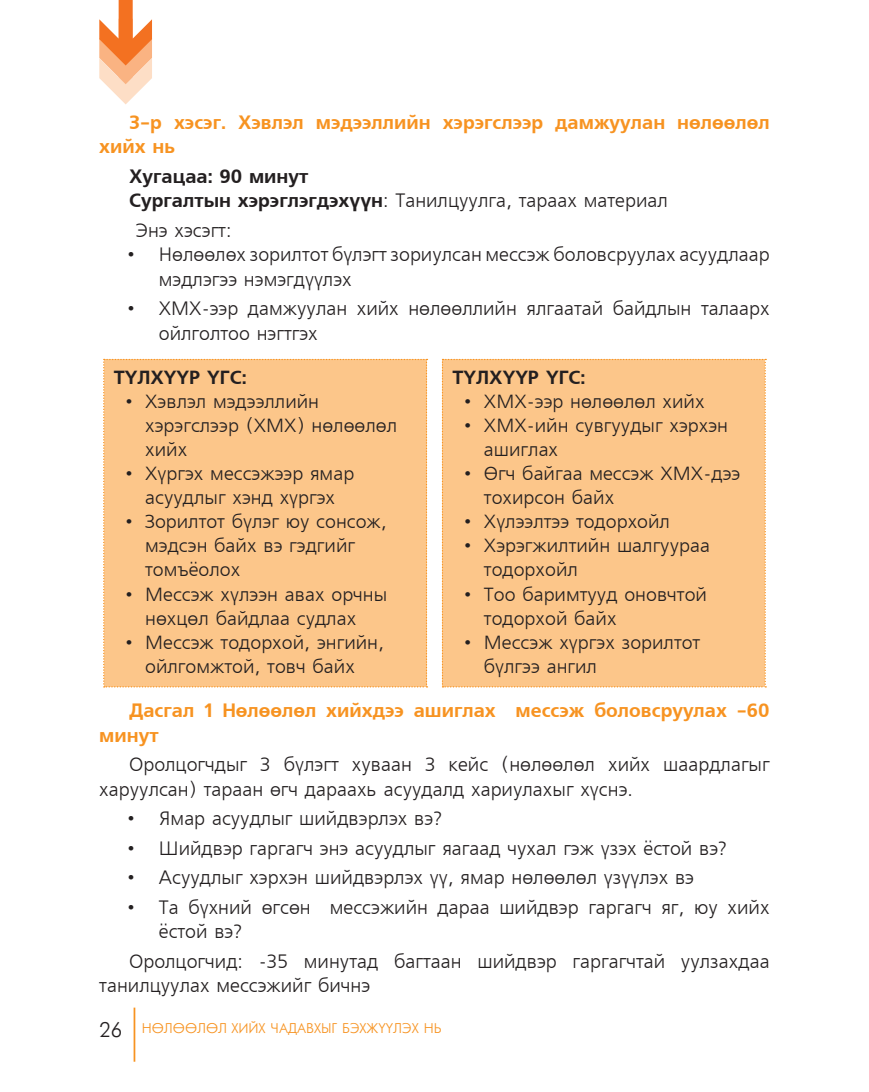
<style>
.page{position:relative;width:869px;height:1092px;background:#fff}
.page>*{position:absolute;margin:0;border:0;box-sizing:border-box;transform-origin:0 0}
.t1{font:19.25px/24.5px "Mogul Freeset";color:#231f20}
.undsen_text{font:700 19.25px/24.5px "Mogul Freeset";color:#f79321}
.t2{font:700 19.25px "Mogul Freeset";color:#231f20}
.t3{font:18.9px/24.2px "Mogul Freeset";color:#231f20}
.undsen_text-2{font:700 18.9px "Mogul Freeset";color:#231f20}
.t4{font:14px "Mogul Futuris";color:#f79321}
.s1{font-weight:700}
.s2{font-size:21px;color:#231f20}
</style>
<div class="page">
<hr style="left:133px;top:1007px;width:2px;height:54px;background:#f79321">
<svg style="left:99px;top:0;width:53px;height:104px"></svg>
<div style="left:103px;top:359px;width:324px;height:328px;background:#fcc68a"></div>
<div style="left:441px;top:359px;width:324px;height:328px;background:#fcc68a"></div>
<p class="undsen_text" style="left:99px;top:110px;width:671px;text-indent:30px">3-р хэсэг. Хэвлэл мэдээллийн хэрэгслээр дамжуулан нөлөөлөл хийх нь</p>
<p class="t2" style="left:129px;top:165px;width:181px">Хугацаа: 90 минут</p>
<p class="t1" style="left:129px;top:189px;width:540px"><span class="s1">Сургалтын хэрэглэгдэхүүн</span>: Танилцуулга, тараах материал</p>
<p class="t1" style="left:136px;top:219px;width:97px">Энэ хэсэгт:</p>
<p class="t1" style="left:159px;top:243px;width:612px;text-indent:-32px">• Нөлөөлөх зорилтот бүлэгт зориулсан мессэж боловсруулах асуудлаар мэдлэгээ нэмэгдүүлэх</p>
<p class="t1" style="left:159px;top:297px;width:612px;text-indent:-32px">• ХМХ-ээр дамжуулан хийх нөлөөллийн ялгаатай байдлын талаарх ойлголтоо нэгтгэх</p>
<p class="undsen_text-2" style="left:114px;top:366px;width:135px">ТҮЛХҮҮР ҮГС:</p>
<p class="t3" style="left:145px;top:390px;width:253px;text-indent:-20px">• Хэвлэл мэдээллийн хэрэгслээр (ХМХ) нөлөөлөл хийх</p>
<p class="t3" style="left:125px;top:462px;width:230px;text-align:center">• Хүргэх мессэжээр ямар асуудлыг хэнд хүргэх</p>
<p class="t3" style="left:145px;top:510px;width:243px;text-indent:-20px">• Зорилтот бүлэг юу сонсож, мэдсэн байх вэ гэдгийг томъёолох</p>
<p class="t3" style="left:125px;top:583px;width:263px;text-align:center">• Мессэж хүлээн авах орчны нөхцөл байдлаа судлах</p>
<p class="t3" style="left:125px;top:631px;width:260px;text-align:center">• Мессэж тодорхой, энгийн, ойлгомжтой, товч байх</p>
<p class="undsen_text-2" style="left:452px;top:366px;width:135px">ТҮЛХҮҮР ҮГС:</p>
<p class="t3" style="left:464px;top:390px;width:242px">• ХМХ-ээр нөлөөлөл хийх</p>
<p class="t3" style="left:483px;top:414px;width:245px;text-indent:-20px">• ХМХ-ийн сувгуудыг хэрхэн ашиглах</p>
<p class="t3" style="left:483px;top:462px;width:258px;text-indent:-20px">• Өгч байгаа мессэж ХМХ-дээ тохирсон байх</p>
<p class="t3" style="left:464px;top:510px;width:207px">• Хүлээлтээ тодорхойл</p>
<p class="t3" style="left:483px;top:534px;width:227px;text-indent:-20px">• Хэрэгжилтийн шалгуураа тодорхойл</p>
<p class="t3" style="left:483px;top:583px;width:224px;text-indent:-20px">• Тоо баримтууд оновчтой тодорхой байх</p>
<p class="t3" style="left:483px;top:631px;width:218px;text-indent:-20px">• Мессэж хүргэх зорилтот бүлгээ ангил</p>
<p class="undsen_text" style="left:99px;top:699px;width:671px;text-indent:30px">Дасгал 1 Нөлөөлөл хийхдээ ашиглах мессэж боловсруулах -60 минут</p>
<p class="t1" style="left:99px;top:753px;width:671px;text-indent:30px">Оролцогчдыг 3 бүлэгт хуваан 3 кейс (нөлөөлөл хийх шаардлагыг харуулсан) тараан өгч дараахь асуудалд хариулахыг хүснэ.</p>
<p class="t1" style="left:127px;top:807px;width:316px">• Ямар асуудлыг шийдвэрлэх вэ?</p>
<p class="t1" style="left:127px;top:836px;width:600px">• Шийдвэр гаргагч энэ асуудлыг яагаад чухал гэж үзэх ёстой вэ?</p>
<p class="t1" style="left:127px;top:866px;width:568px">• Асуудлыг хэрхэн шийдвэрлэх үү, ямар нөлөөлөл үзүүлэх вэ</p>
<p class="t1" style="left:159px;top:895px;width:612px;text-indent:-32px">• Та бүхний өгсөн мессэжийн дараа шийдвэр гаргагч яг, юу хийх ёстой вэ?</p>
<p class="t1" style="left:99px;top:949px;width:671px;text-indent:30px">Оролцогчид: -35 минутад багтаан шийдвэр гаргагчтай уулзахдаа танилцуулах мессэжийг бичнэ</p>
<p class="t4" style="left:99px;top:1021px;width:343px"><span class="s2">26</span> НӨЛӨӨЛӨЛ ХИЙХ ЧАДАВХЫГ БЭХЖҮҮЛЭХ НЬ</p>
</div>
